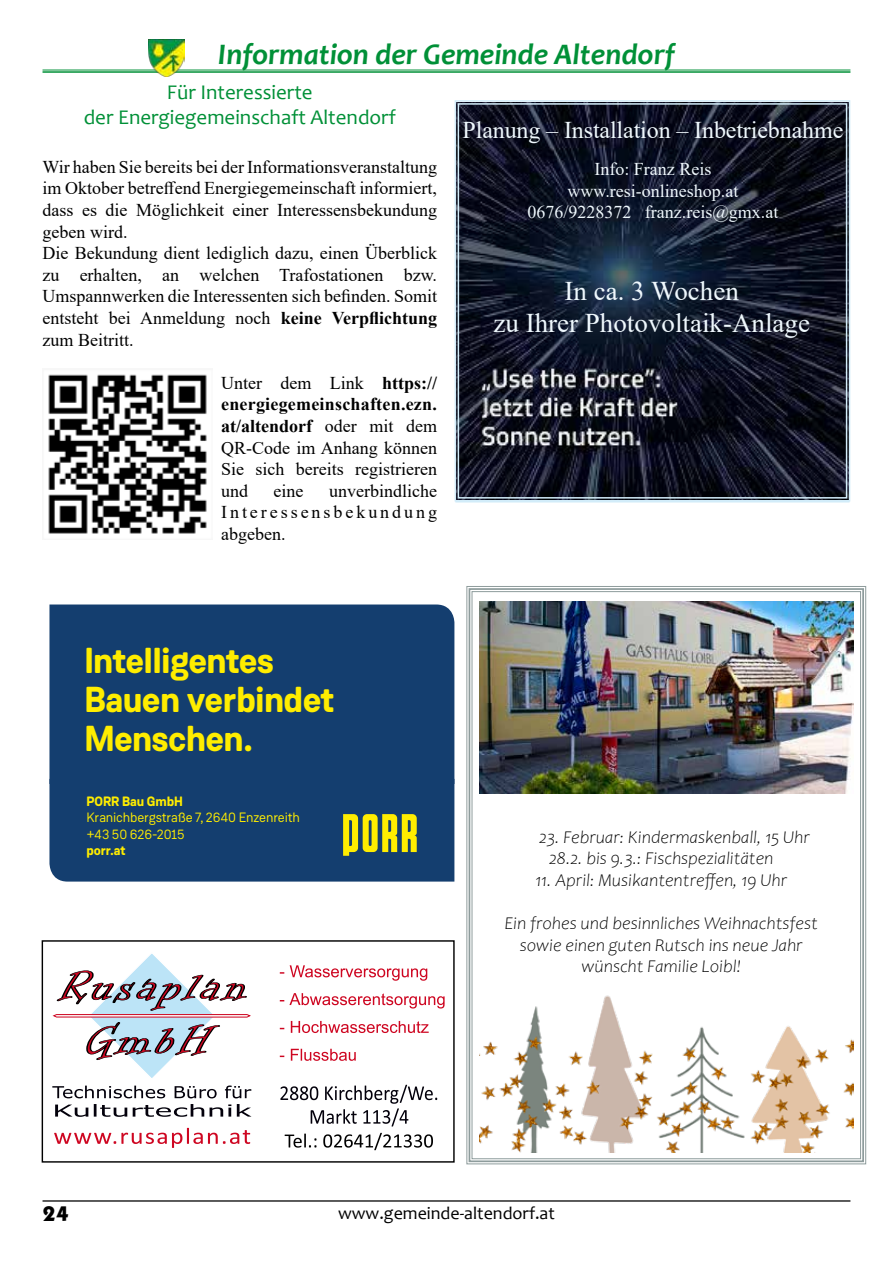
<style>
.page{position:relative;width:893px;height:1263px;background:#fff}
.page>*{position:absolute;margin:0;border:0;box-sizing:border-box;transform-origin:0 0}
.t1{font:700 36px/38.5px "Weissenhof Grotesk";letter-spacing:-.02em;color:#ffed00}
.t2{font:italic 700 30px "Candara";color:#009037}
.t3{font:27px/32.4px "Times New Roman";color:#eff8fd;text-align:center}
.t4{font:24px "Times New Roman";letter-spacing:-.005em;color:#eff8fd}
.t5{font:21px/25.2px "Candara";color:#009037;text-align:center}
.t6{font:18px/21.6px "Times New Roman";color:#000;text-align:justify}
.t7{font:italic 300 18px/21.6px "Candara";color:#000}
.t8{font:18px/21.6px "Times New Roman";color:#eff8fd;text-align:center}
.t9{font:18px "Candara";color:#000}
.t10{font:18px "Kabana Bold Plain";color:#000}
.t11{font:13.5px/16.2px "Weissenhof Grotesk";letter-spacing:-.01em;color:#ffed00}
.t12{font:700 13.5px "Weissenhof Grotesk";letter-spacing:-.005em;color:#ffed00}
.s1{font-weight:700}
</style>
<div class="page">
<hr style="left:43px;top:70px;width:807px;height:1px;background:#009037">
<hr style="left:43px;top:71px;width:807px;height:2px;background:#009037">
<img style="left:149px;top:40px;width:36px;height:36px">
<hr style="left:43px;top:1200px;width:807px;height:1px;background:#000">
<img style="left:48px;top:374px;width:159px;height:160px">
<svg style="left:466px;top:586px;width:400px;height:579px"></svg>
<div style="left:469px;top:588px;width:395px;height:574px;border:2px solid #8e9c9c"></div>
<svg style="left:280px;top:1085px;width:157px;height:41px"></svg>
<svg style="left:285px;top:1133px;width:31px;height:14px"></svg>
<svg style="left:323px;top:1133px;width:110px;height:17px"></svg>
<div style="left:42px;top:940px;width:413px;height:222px;border:1px solid #000"></div>
<svg style="left:52px;top:954px;width:199px;height:124px"></svg>
<svg style="left:55px;top:1104px;width:196px;height:13px"></svg>
<svg style="left:52px;top:1085px;width:199px;height:13px"></svg>
<svg style="left:280px;top:965px;width:165px;height:96px"></svg>
<svg style="left:54px;top:1128px;width:196px;height:20px"></svg>
<div style="left:49px;top:604px;width:405px;height:175px;background:#143e6f"></div>
<svg style="left:49px;top:779px;width:405px;height:103px;background:#20476b"></svg>
<img style="left:479px;top:586px;width:375px;height:567px">
<svg style="left:454px;top:100px;width:397px;height:402px;background:#1a1f2f"></svg>
<div style="left:458px;top:103px;width:389px;height:396px;border:1px solid #d2ecf9"></div>
<h2 class="t2" style="left:218px;top:36px;width:458px">Information der Gemeinde Altendorf</h2>
<p class="t5" style="left:84px;top:79px;width:314px">Für Interessierte<br>der Energiegemeinschaft Altendorf</p>
<p class="t6" style="left:43px;top:155px;width:396px;text-align:left">Wir haben Sie bereits bei der Informationsveranstaltung im Oktober betreffend Energiegemeinschaft informiert, dass es die Möglichkeit einer Interessensbekundung geben wird.<br>Die Bekundung dient lediglich dazu, einen Überblick zu erhalten, an welchen Trafostationen bzw.<br>Umspannwerken die Interessenten sich befinden. Somit entsteht bei Anmeldung noch <span class="s1">keine Verpflichtung </span>zum Beitritt.</p>
<p class="t6" style="left:221px;top:371px;width:217px">Unter dem Link <span class="s1">https:// energiegemeinschaften.ezn. at/altendorf</span> oder mit dem QR-Code im Anhang können Sie sich bereits registrieren und</p>
<p class="t6" style="left:221px;top:479px;width:218px;text-indent:108px">unverbindliche Interessensbekundung abgeben.</p>
<p class="t6" style="left:274px;top:479px;width:31px">eine</p>
<h3 class="t4" style="left:463px;top:113px;width:382px">Planung – Installation – Inbetriebnahme</h3>
<p class="t8" style="left:527px;top:158px;width:253px">Info: Franz Reis www.resi-onlineshop.at<br>0676/9228372 franz.reis@gmx.at</p>
<h3 class="t3" style="left:493px;top:274px;width:318px">In ca. 3 Wochen<br>zu Ihrer Photovoltaik-Anlage</h3>
<h1 class="t1" style="left:84px;top:642px;width:252px">Intelligentes<br>Bauen verbindet<br>Menschen.</h1>
<p class="t12" style="left:86px;top:793px;width:98px">PORR Bau GmbH</p>
<p class="t11" style="left:86px;top:810px;width:215px">Kranichbergstraße 7, 2640 Enzenreith +43 50 626-2015</p>
<p class="t12" style="left:86px;top:842px;width:41px">porr.at</p>
<p class="t7" style="left:549px;top:826px;width:262px;text-indent:-10px">23. Februar: Kindermaskenball, 15 Uhr<br>28.2. bis 9.3.: Fischspezialitäten</p>
<p class="t7" style="left:535px;top:869px;width:253px">11. April: Musikantentreffen, 19 Uhr</p>
<p class="t7" style="left:505px;top:912px;width:314px;text-align:center">Ein frohes und besinnliches Weihnachtsfest sowie einen guten Rutsch ins neue Jahr wünscht Familie Loibl!</p>
<p class="t10" style="left:43px;top:1201px;width:28px">24</p>
<p class="t9" style="left:338px;top:1201px;width:218px">www.gemeinde-altendorf.at</p>
</div>
